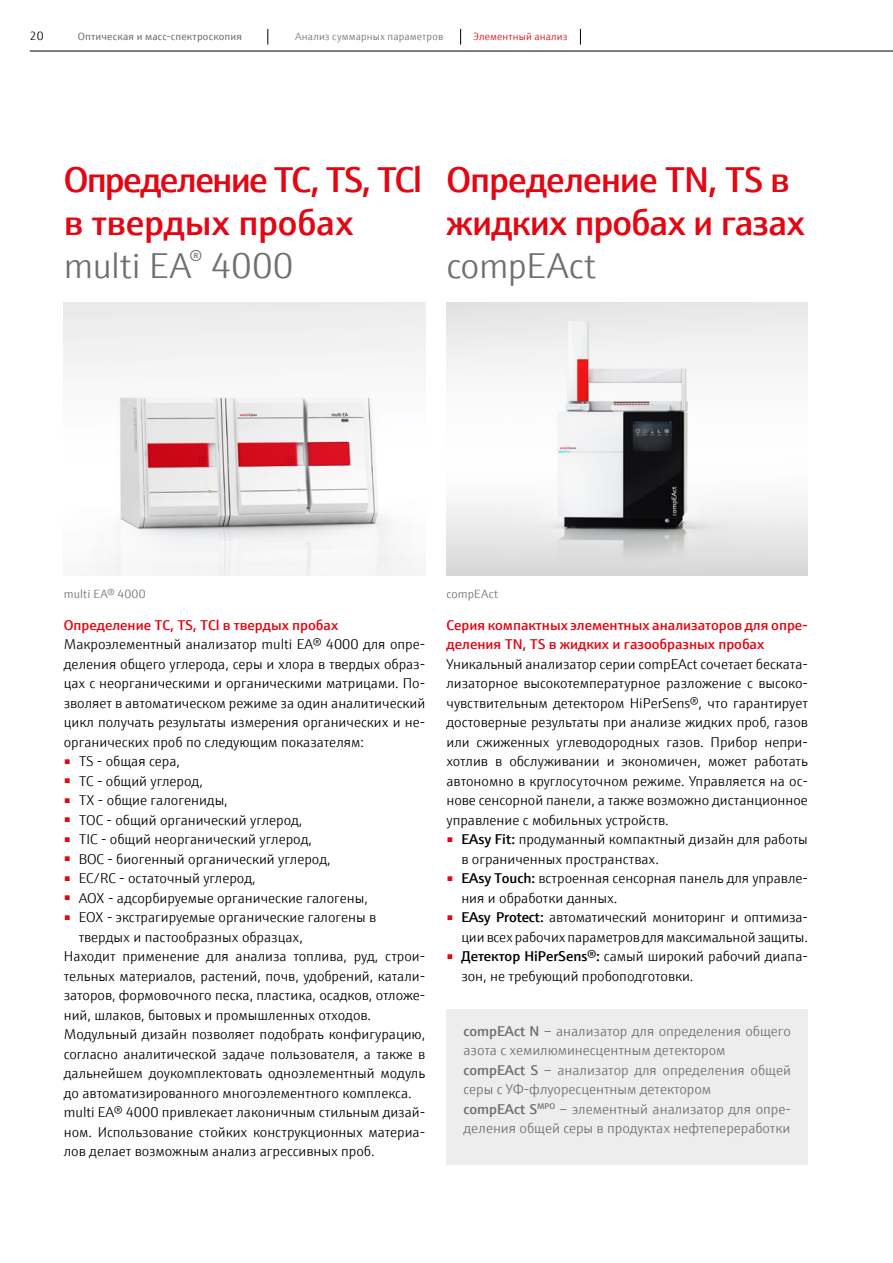
<style>
.page{position:relative;width:893px;height:1263px;background:#fff}
.page>*{position:absolute;margin:0;border:0;box-sizing:border-box;transform-origin:0 0}
.t1{font:600 36px/43.2px "E+H Sans";letter-spacing:-.025em;color:#e30613}
.t2{font:300 36px "E+H Sans";letter-spacing:-.01em;color:#706f6f}
.t3{font:300 14.25px/19.5px "E+H Sans";color:#000}
.t4{font:300 14.25px/19.5px "E+H Sans";color:#706f6f}
.t5{font:600 14.25px/19.5px "E+H Sans";color:#e30613}
.t6{font:300 12px "E+H Sans";letter-spacing:.015em;color:#706f6f}
.t7{font:300 12px "E+H Sans";color:#000}
.t8{font:10.5px "E+H Sans";letter-spacing:.02em;color:#706f6f}
.t9{font:300 10.5px "E+H Sans";letter-spacing:.015em;color:#706f6f}
.t10{font:300 10.5px "E+H Sans";letter-spacing:.015em;color:#e30613}
.s1{font-weight:300;color:#706f6f}
.s2{font-weight:600}
</style>
<div class="page">
<hr style="left:30px;top:51px;width:863px;height:1px;background:#000">
<svg style="left:460px;top:29px;width:1px;height:16px"></svg>
<svg style="left:580px;top:29px;width:1px;height:16px"></svg>
<svg style="left:267px;top:29px;width:1px;height:16px"></svg>
<div style="left:446px;top:1009px;width:362px;height:155px;background:#ededed"></div>
<img style="left:64px;top:303px;width:361px;height:272px">
<img style="left:446px;top:303px;width:362px;height:272px">
<p class="t7" style="left:30px;top:27px;width:15px">20</p>
<p class="t8" style="left:78px;top:29px;width:166px">Оптическая и масс-спектроскопия</p>
<p class="t9" style="left:295px;top:29px;width:150px">Анализ суммарных параметров</p>
<p class="t10" style="left:474px;top:29px;width:95px">Элементный анализ</p>
<h1 class="t1" style="left:64px;top:155px;width:360px">Определение TC, TS, TCl в твердых пробах <span class="s1">multi EA</span><sup>®</sup> <span class="s1">4000</span></h1>
<h1 class="t1" style="left:446px;top:155px;width:360px">Определение TN, TS в жидких пробах и газах</h1>
<h1 class="t2" style="left:446px;top:239px;width:151px">compEAct</h1>
<p class="t6" style="left:64px;top:585px;width:83px">multi EA® 4000</p>
<p class="t5" style="left:64px;top:614px;width:276px">Определение TC, TS, TCl в твердых пробах</p>
<p class="t3" style="left:64px;top:633px;width:363px;text-align:justify">Макроэлементный анализатор multi EA® 4000 для опре&shy;деления общего углерода, серы и хлора в твердых образ&shy;цах с неорганическими и органическими матрицами. По&shy;зволяет в автоматическом режиме за один аналитический цикл получать результаты измерения органических и не&shy;органических проб по следующим показателям:</p>
<p class="t3" style="left:64px;top:750px;width:118px"><sup>■</sup> TS - общая сера,</p>
<p class="t3" style="left:64px;top:770px;width:141px"><sup>■</sup> TC - общий углерод,</p>
<p class="t3" style="left:64px;top:789px;width:166px"><sup>■</sup> TX - общие галогениды,</p>
<p class="t3" style="left:64px;top:809px;width:240px"><sup>■</sup> TOC - общий органический углерод,</p>
<p class="t3" style="left:64px;top:828px;width:250px"><sup>■</sup> TIC - общий неорганический углерод,</p>
<p class="t3" style="left:64px;top:848px;width:268px"><sup>■</sup> BOC - биогенный органический углерод,</p>
<p class="t3" style="left:64px;top:867px;width:193px"><sup>■</sup> EC/RC - остаточный углерод,</p>
<p class="t3" style="left:64px;top:887px;width:306px"><sup>■</sup> AOX - адсорбируемые органические галогены,</p>
<p class="t3" style="left:64px;top:906px;width:314px"><sup>■</sup> EOX - экстрагируемые органические галогены в</p>
<p class="t3" style="left:79px;top:926px;width:226px">твердых и пастообразных образцах,</p>
<p class="t3" style="left:64px;top:945px;width:363px">Находит применение для анализа топлива, руд, строи-</p>
<p class="t3" style="left:64px;top:965px;width:363px">тельных материалов, растений, почв, удобрений, катали-</p>
<p class="t3" style="left:64px;top:984px;width:363px">заторов, формовочного песка, пластика, осадков, отложе-</p>
<p class="t3" style="left:64px;top:1004px;width:309px">ний, шлаков, бытовых и промышленных отходов.</p>
<p class="t3" style="left:64px;top:1023px;width:363px">Модульный дизайн позволяет подобрать конфигурацию,</p>
<p class="t3" style="left:64px;top:1043px;width:363px">согласно аналитической задаче пользователя, а также в</p>
<p class="t3" style="left:64px;top:1062px;width:363px">дальнейшем доукомплектовать одноэлементный модуль</p>
<p class="t3" style="left:64px;top:1082px;width:350px">до автоматизированного многоэлементного комплекса.</p>
<p class="t3" style="left:64px;top:1101px;width:363px">multi EA® 4000 привлекает лаконичным стильным дизай-</p>
<p class="t3" style="left:64px;top:1121px;width:363px">ном. Использование стойких конструкционных материа-</p>
<p class="t3" style="left:64px;top:1140px;width:312px">лов делает возможным анализ агрессивных проб.</p>
<p class="t6" style="left:446px;top:585px;width:53px">compEAct</p>
<p class="t5" style="left:446px;top:614px;width:363px">Серия компактных элементных анализаторов для опре&shy;деления TN, TS в жидких и газообразных пробах</p>
<p class="t3" style="left:446px;top:653px;width:363px;text-align:justify">Уникальный анализатор серии compEAct сочетает беската&shy;лизаторное высокотемпературное разложение с высоко&shy;чувствительным детектором HiPerSens®, что гарантирует достоверные результаты при анализе жидких проб, газов или сжиженных углеводородных газов. Прибор непри&shy;хотлив в обслуживании и экономичен, может работать автономно в круглосуточном режиме. Управляется на ос&shy;нове сенсорной панели, а также возможно дистанционное управление с мобильных устройств.</p>
<p class="t3" style="left:461px;top:828px;width:348px;text-indent:-15px"><sup>■</sup> <span class="s2">EAsy Fit:</span> продуманный компактный дизайн для работы в ограниченных пространствах.</p>
<p class="t3" style="left:461px;top:867px;width:348px;text-indent:-15px"><sup>■</sup> <span class="s2">EAsy Touch:</span> встроенная сенсорная панель для управле&shy;ния и обработки данных.</p>
<p class="t3" style="left:446px;top:906px;width:363px;text-align:right"><sup>■</sup> <span class="s2">EAsy Protect:</span> автоматический мониторинг и оптимиза&shy;ции всех рабочих параметров для максимальной защиты.</p>
<p class="t3" style="left:461px;top:945px;width:348px;text-indent:-15px"><sup>■</sup> <span class="s2">Детектор HiPerSens®:</span> самый широкий рабочий диапа&shy;зон, не требующий пробоподготовки.</p>
<p class="t4" style="left:463px;top:1020px;width:329px"><span class="s2">compEAct N</span> – анализатор для определения общего азота с хемилюминесцентным детектором<br><span class="s2">compEAct S</span> – анализатор для определения общей серы с УФ-флуоресцентным детектором<br><span class="s2">compEAct S</span><sup>MPO</sup> – элементный анализатор для опре&shy;деления общей серы в продуктах нефтепереработки</p>
</div>
